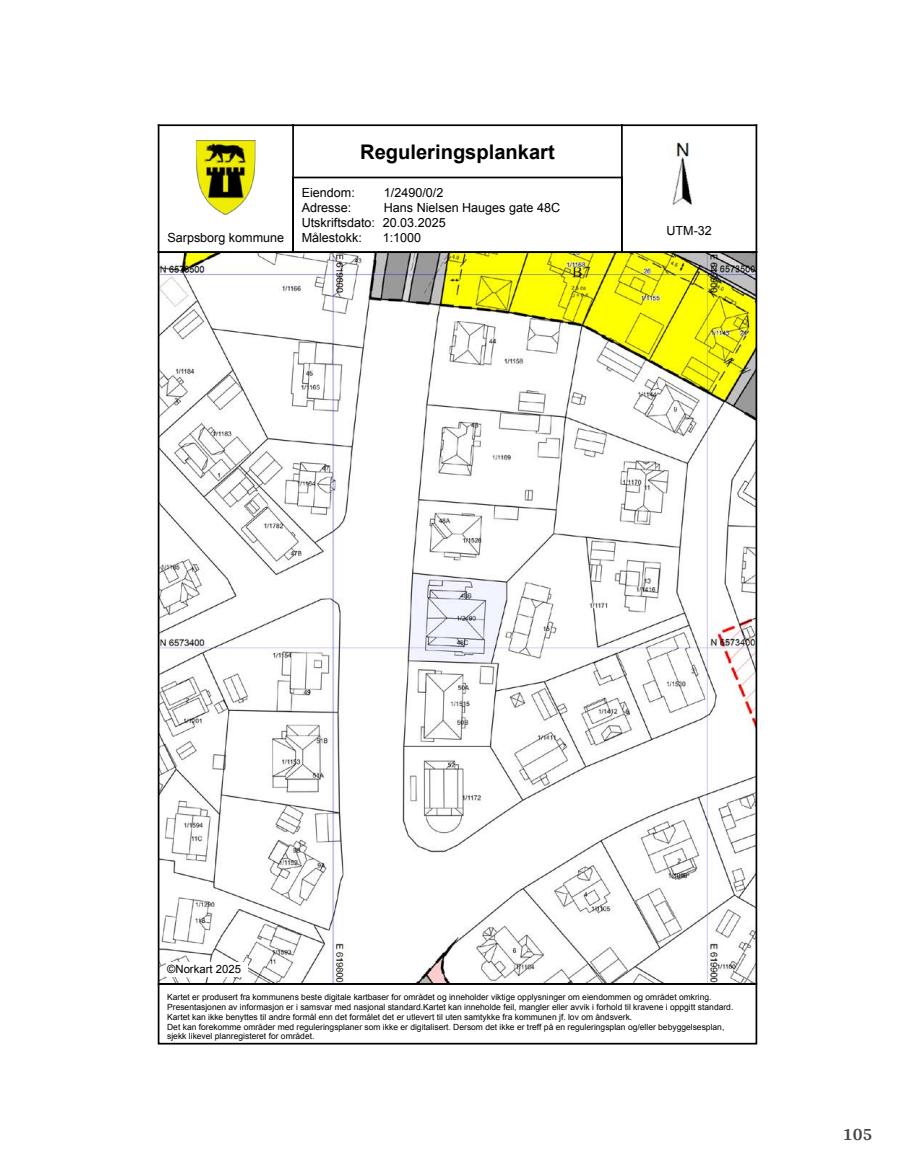
<style>
.page{position:relative;width:915px;height:1172px;background:#fff}
.page>*{position:absolute;margin:0;border:0;box-sizing:border-box;transform-origin:0 0}
.t1{font:700 20.1px "Arial";color:#000}
.t2{font:700 18px "Arya";color:#414749}
.t3{font:12.6px "Arial";color:#000}
.t4{font:11.25px "Arial";color:#000}
.t5{font:8.55px/9.8px "Arial";color:#000}
</style>
<div class="page">
<img style="left:161px;top:254px;width:593px;height:728px">
<div style="left:166px;top:961px;width:81px;height:15px;background:#fff"></div>
<img style="left:196px;top:140px;width:60px;height:75px">
<img style="left:672px;top:142px;width:20px;height:63px">
<div style="left:158px;top:983px;width:599px;height:61px;border:2px solid #000"></div>
<hr style="left:293px;top:124px;width:328px;height:2px;background:#000">
<hr style="left:293px;top:177px;width:328px;height:1px;background:#000">
<hr style="left:293px;top:251px;width:328px;height:2px;background:#000">
<hr style="left:158px;top:125px;width:1px;height:127px;background:#000">
<hr style="left:292px;top:125px;width:2px;height:127px;background:#000">
<hr style="left:158px;top:124px;width:135px;height:2px;background:#000">
<hr style="left:158px;top:251px;width:135px;height:2px;background:#000">
<hr style="left:620px;top:125px;width:2px;height:127px;background:#000">
<hr style="left:755px;top:125px;width:2px;height:127px;background:#000">
<hr style="left:621px;top:124px;width:135px;height:2px;background:#000">
<hr style="left:621px;top:251px;width:135px;height:2px;background:#000">
<h1 class="t1" style="left:360px;top:138px;width:196px">Reguleringsplankart</h1>
<h3 class="t3" style="left:301px;top:184px;width:55px">Eiendom:</h3>
<h3 class="t3" style="left:384px;top:184px;width:61px">1/2490/0/2</h3>
<h3 class="t3" style="left:301px;top:199px;width:51px">Adresse:</h3>
<h3 class="t3" style="left:384px;top:199px;width:178px">Hans Nielsen Hauges gate 48C</h3>
<h3 class="t3" style="left:301px;top:214px;width:75px">Utskriftsdato:</h3>
<h3 class="t3" style="left:382px;top:214px;width:64px">20.03.2025</h3>
<h3 class="t3" style="left:301px;top:229px;width:62px">Målestokk:</h3>
<h3 class="t3" style="left:167px;top:229px;width:118px">Sarpsborg kommune</h3>
<h3 class="t3" style="left:382px;top:229px;width:40px">1:1000</h3>
<h3 class="t3" style="left:666px;top:222px;width:47px">UTM-32</h3>
<h3 class="t4" style="left:167px;top:961px;width:75px">©Norkart 2025</h3>
<p class="t5" style="left:167px;top:992px;width:567px">Kartet er produsert fra kommunens beste digitale kartbaser for området og inneholder viktige opplysninger om eiendommen og området omkring.<br>Presentasjonen av informasjon er i samsvar med nasjonal standard.Kartet kan inneholde feil, mangler eller avvik i forhold til kravene i oppgitt standard.<br>Kartet kan ikke benyttes til andre formål enn det formålet det er utlevert til uten samtykke fra kommunen jf. lov om åndsverk.<br>Det kan forekomme områder med reguleringsplaner som ikke er digitalisert. Dersom det ikke er treff på en reguleringsplan og/eller bebyggelsesplan, sjekk likevel planregisteret for området.</p>
<h2 class="t2" style="left:842px;top:1123px;width:31px">105</h2>
</div>
